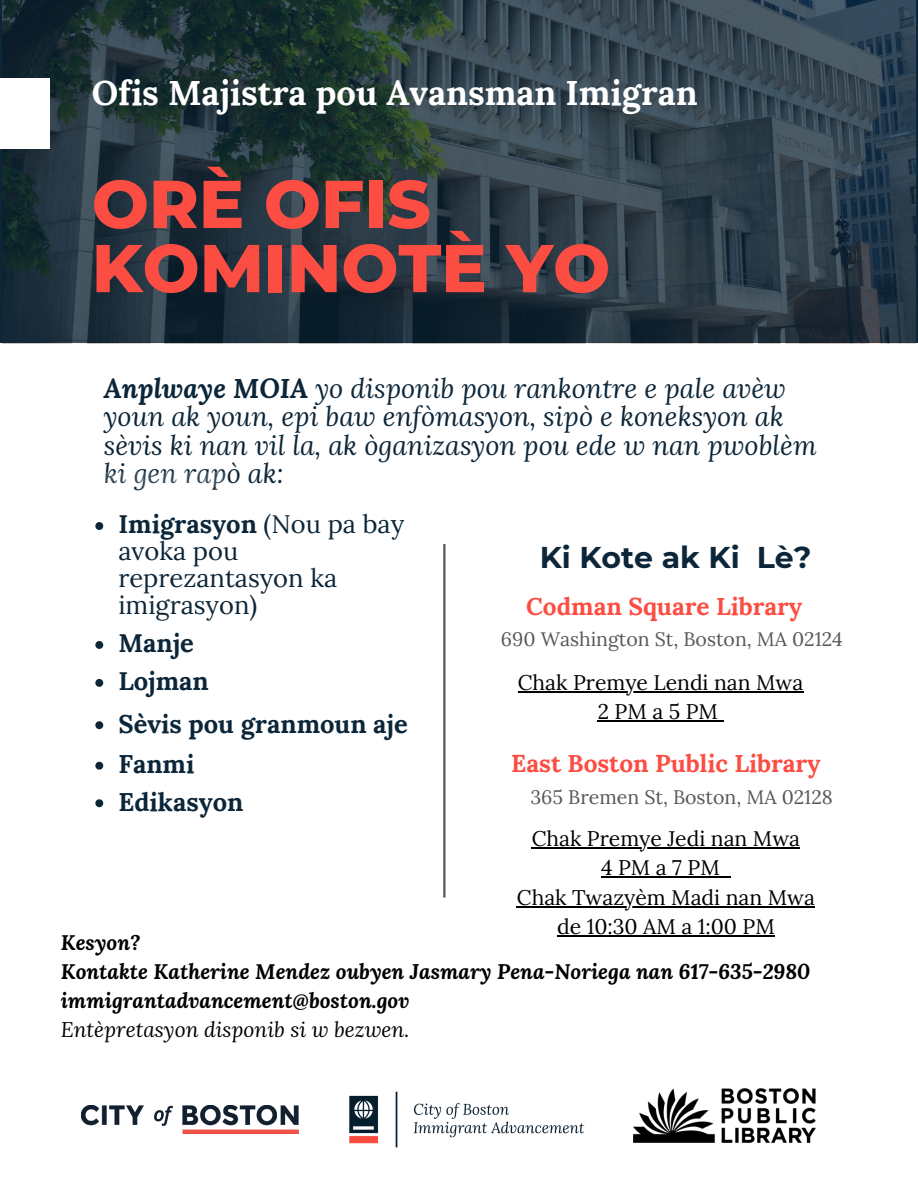
<style>
.page{position:relative;width:918px;height:1188px;background:#fff}
.page>*{position:absolute;margin:0;border:0;box-sizing:border-box;transform-origin:0 0}
.t1{font:800 67.5px/64.2px "Montserrat";color:#fb4d42}
.t2{font:700 34.5px "Lora";color:#fff}
.t3{font:700 30px "Montserrat";color:#0c2639}
.t4{font:italic 27px/28.2px "Lora";color:#0c2639}
.t5{font:25.5px/27px "Lora";color:#0c2639}
.t6{font:700 25.5px "Lora";color:#0c2639}
.t7{font:700 24.45px "Lora";color:#fb4d42}
.t8{font:21.15px/29.4px "Lora";color:#000;text-align:center}
.t9{font:italic 700 21px "Lora";color:#000}
.t10{font:italic 21px "Lora";color:#000}
.t11{font:19.5px "Lora";color:#58585b}
.s1{font-weight:700}
</style>
<div class="page">
<img style="left:2px;top:0;width:914px;height:344px">
<div style="left:0;top:79px;width:49px;height:70px;background:#fff"></div>
<img style="left:349px;top:1091px;width:236px;height:57px">
<img style="left:633px;top:1088px;width:182px;height:54px">
<img style="left:81px;top:1106px;width:217px;height:28px">
<svg style="left:95px;top:641px;width:8px;height:8px"></svg>
<hr style="left:443px;top:544px;width:2px;height:354px;background:#58585b">
<hr style="left:518px;top:691px;width:285px;height:1px;background:#000">
<hr style="left:598px;top:721px;width:120px;height:1px;background:#000">
<hr style="left:532px;top:847px;width:268px;height:1px;background:#000">
<hr style="left:601px;top:877px;width:119px;height:1px;background:#000">
<hr style="left:517px;top:906px;width:298px;height:1px;background:#000">
<hr style="left:557px;top:935px;width:218px;height:2px;background:#000">
<svg style="left:95px;top:522px;width:8px;height:8px"></svg>
<svg style="left:95px;top:679px;width:8px;height:8px"></svg>
<svg style="left:95px;top:721px;width:8px;height:8px"></svg>
<svg style="left:95px;top:762px;width:8px;height:8px"></svg>
<svg style="left:95px;top:799px;width:8px;height:8px"></svg>
<p class="t2" style="left:92px;top:70px;width:607px">Ofis Majistra pou Avansman Imigran</p>
<h3 class="t1" style="left:92px;top:172px;width:520px">ORÈ OFIS<br>KOMINOTÈ YO</h3>
<p class="t4" style="left:104px;top:374px;width:714px"><span class="s1">Anplwaye MOIA</span> yo disponib pou rankontre e pale avèw youn ak youn, epi baw enfòmasyon, sipò e koneksyon ak sèvis ki nan vil la, ak òganizasyon pou ede w nan pwoblèm ki gen rapò ak:</p>
<p class="t5" style="left:118px;top:511px;width:287px"><span class="s1">Imigrasyon</span> (Nou pa bay avoka pou reprezantasyon ka imigrasyon)</p>
<p class="t3" style="left:540px;top:539px;width:273px">Ki Kote ak Ki Lè?</p>
<p class="t7" style="left:526px;top:591px;width:278px">Codman Square Library</p>
<p class="t11" style="left:501px;top:627px;width:343px">690 Washington St, Boston, MA 02124</p>
<p class="t8" style="left:518px;top:668px;width:287px">Chak Premye Lendi nan Mwa<br>2PMa5PM</p>
<p class="t7" style="left:511px;top:748px;width:311px">East Boston Public Library</p>
<p class="t11" style="left:530px;top:784px;width:304px">365 Bremen St, Boston, MA 02128</p>
<p class="t8" style="left:532px;top:824px;width:270px">Chak Premye Jedi nan Mwa<br>4PMa7PM</p>
<p class="t8" style="left:517px;top:882px;width:300px">Chak Twazyèm Madi nan Mwa de 10:30 AM a 1:00 PM</p>
<p class="t6" style="left:118px;top:627px;width:77px">Manje</p>
<p class="t6" style="left:118px;top:665px;width:92px">Lojman</p>
<p class="t6" style="left:118px;top:707px;width:291px">Sèvis pou granmoun aje</p>
<p class="t6" style="left:118px;top:747px;width:77px">Fanmi</p>
<p class="t6" style="left:118px;top:785px;width:126px">Edikasyon</p>
<p class="t9" style="left:61px;top:928px;width:81px">Kesyon?</p>
<p class="t9" style="left:61px;top:957px;width:751px">Kontakte Katherine Mendez oubyen Jasmary Pena-Noriega nan 617-635-2980</p>
<p class="t9" style="left:61px;top:986px;width:350px">immigrantadvancement@boston.gov</p>
<p class="t10" style="left:61px;top:1016px;width:350px">Entèpretasyon disponib si w bezwen.</p>
</div>
